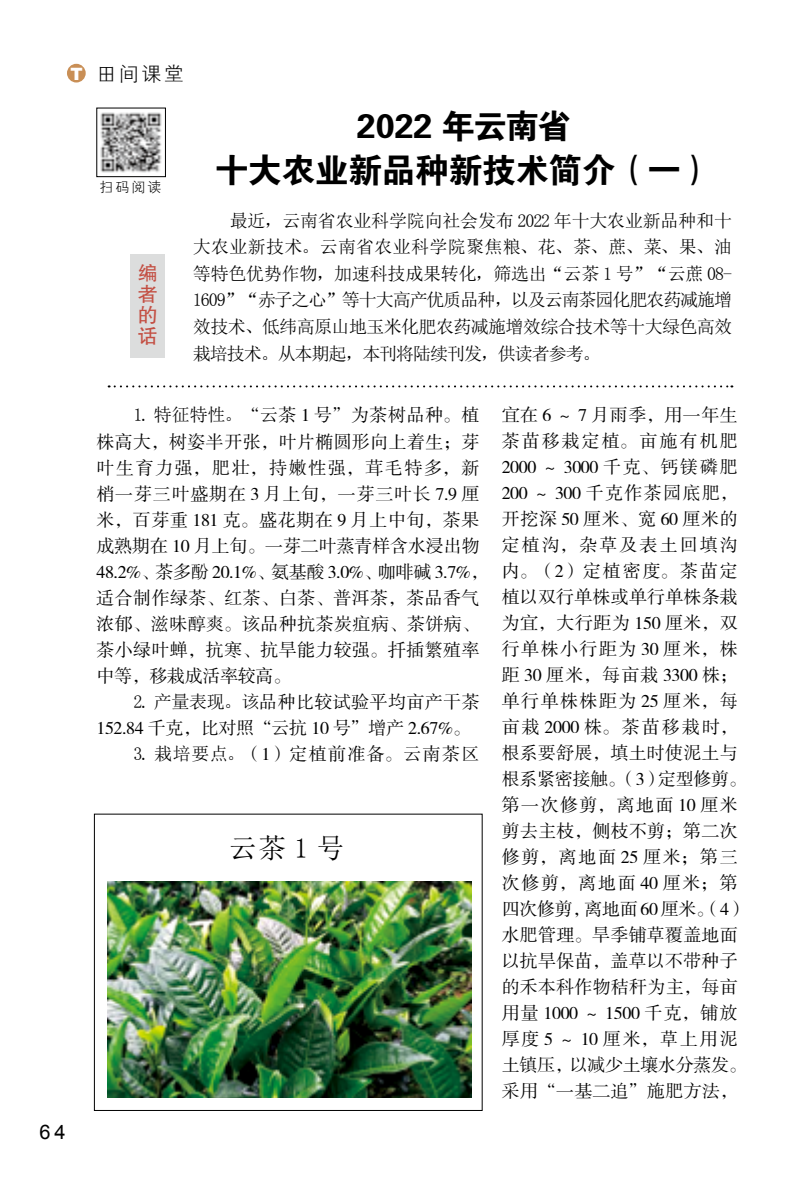
<style>
.page{position:relative;width:806px;height:1191px;background:#fff}
.page>*{position:absolute;margin:0;border:0;box-sizing:border-box;transform-origin:0 0}
.t1{font:34px/44px "FZDHTJW GB1 0";letter-spacing:-.02em;color:#000;text-align:center}
.t2{font:28px "Sim Sun";color:#000}
.t3{font:20px "FZXH1 JW GB1 0";color:#000}
.t4{font:20px/20.8px "FZHTK GBK1 0";color:#c34f43;text-align:justify}
.t5{font:20px "Arial";color:#000}
.t6{font:18px/26px "FZSSK GBK1 0";letter-spacing:.02em;color:#000}
.t7{font:18px/26.6px "Sim Sun";letter-spacing:-.035em;color:#000;text-align:justify}
.t8{font:18px "FZSSK GBK1 0";letter-spacing:.07em;color:#000}
.t9{font:14px "FZXH1 JW GB1 0";color:#000}
.s1{font-family:"Arial";font-weight:900;font-size:17px;color:#fff}
.s2{font-family:"Sim Sun"}
</style>
<div class="page">
<div style="left:67px;top:64px;width:19px;height:18px;background:#c98f56;border-radius:50%"></div>
<img style="left:107px;top:882px;width:364px;height:215px">
<div style="left:96px;top:108px;width:70px;height:69px;border:1px solid #000"></div>
<img style="left:101px;top:112px;width:60px;height:61px">
<svg style="left:109px;top:385px;width:623px;height:2px"></svg>
<div style="left:130px;top:254px;width:34px;height:103px;background:#dcdddd"></div>
<p class="t3" style="left:70px;top:63px;width:115px"><span class="s1">T</span> 田间课堂</p>
<p class="t9" style="left:99px;top:179px;width:63px">扫码阅读</p>
<p class="t4" style="left:138px;top:263px;width:20px">编者的话</p>
<h1 class="t1" style="left:215px;top:105px;width:499px">2022 年云南省<br>十大农业新品种新技术简介（一）</h1>
<p class="t7" style="left:193px;top:207px;width:540px;text-indent:37px">最近，云南省农业科学院向社会发布 2022 年十大农业新品种和十大农业新技术。云南省农业科学院聚焦粮、花、茶、蔗、菜、果、油等特色优势作物，加速科技成果转化，筛选出“云茶 1 号”“云蔗 08- 1609”“赤子之心”等十大高产优质品种，以及云南茶园化肥农药减施增效技术、低纬高原山地玉米化肥农药减施增效综合技术等十大绿色高效栽培技术。从本期起，本刊将陆续刊发，供读者参考。</p>
<p class="t5" style="left:39px;top:1118px;width:28px">64</p>
<p class="t6" style="left:96px;top:403px;width:393px;text-indent:37px"><span class="s2">1. 特征特性。</span>“云茶 1 号”为茶树品种。植株高大，树姿半开张，叶片椭圆形向上着生；芽叶生育力强，肥壮，持嫩性强，茸毛特多，新梢一芽三叶盛期在 3 月上旬，一芽三叶长 7.9 厘米，百芽重 181 克。盛花期在 9 月上中旬，茶果成熟期在 10 月上旬。一芽二叶蒸青样含水浸出物<br>48.2%、茶多酚 20.1%、氨基酸 3.0%、咖啡碱 3.7%，适合制作绿茶、红茶、白茶、普洱茶，茶品香气浓郁、滋味醇爽。该品种抗茶炭疽病、茶饼病、茶小绿叶蝉，抗寒、抗旱能力较强。扦插繁殖率中等，移栽成活率较高。</p>
<p class="t6" style="left:96px;top:689px;width:384px;line-height:26.6px;text-indent:37px"><span class="s2">2. 产量表现。该</span>品种比较试验平均亩产干茶<br>152.84 千克，比对照“云抗 10 号”增产 2.67%。</p>
<p class="t8" style="left:133px;top:744px;width:347px"><span class="s2">3. 栽培要点。</span>（1）定植前准备。云南茶区</p>
<h2 class="t2" style="left:229px;top:833px;width:117px">云茶1号</h2>
<p class="t6" style="left:501px;top:403px;width:246px">宜在 6 ～ 7 月雨季，用一年生茶苗移栽定植。亩施有机肥<br>2000 ～ 3000 千克、钙镁磷肥<br>200 ～ 300 千克作茶园底肥，开挖深 50 厘米、宽 60 厘米的定植沟，杂草及表土回填沟内。（2）定植密度。茶苗定植以双行单株或单行单株条栽为宜，大行距为 150 厘米，双行单株小行距为 30 厘米，株距 30 厘米，每亩栽 3300 株；单行单株株距为 25 厘米，每亩栽 2000 株。茶苗移栽时，根系要舒展，填土时使泥土与根系紧密接触。（3）定型修剪。第一次修剪，离地面 10 厘米剪去主枝，侧枝不剪；第二次修剪，离地面 25 厘米；第三次修剪，离地面 40 厘米；第四次修剪，离地面 60 厘米。（4）水肥管理。旱季铺草覆盖地面以抗旱保苗，盖草以不带种子的禾本科作物秸秆为主，每亩用量 1000 ～ 1500 千克，铺放厚度 5 ～ 10 厘米，草上用泥土镇压，以减少土壤水分蒸发。采用“一基二追”施肥方法，</p>
</div>
